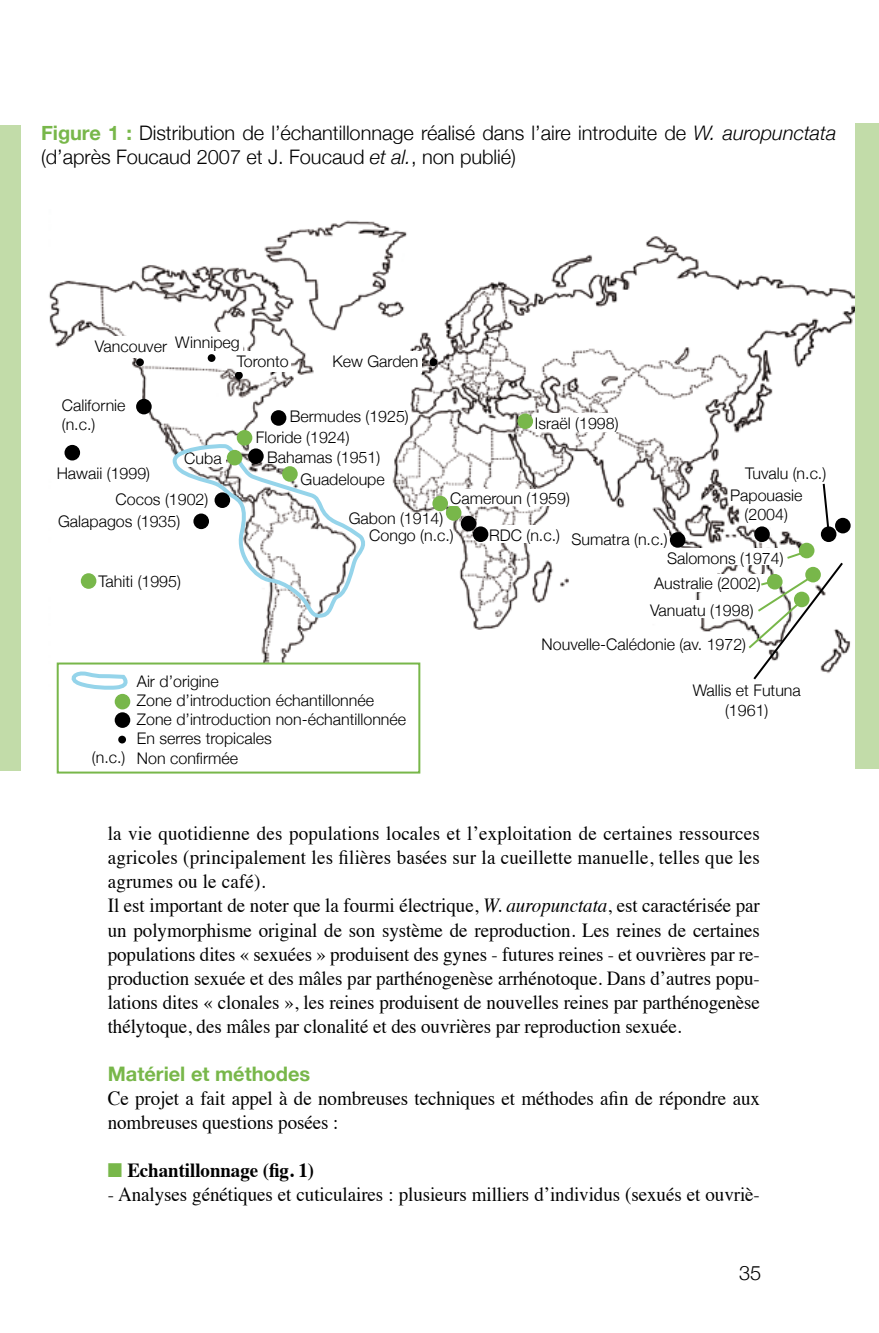
<style>
.page{position:relative;width:879px;height:1333px;background:#fff}
.page>*{position:absolute;margin:0;border:0;box-sizing:border-box;transform-origin:0 0}
.t1{font:20px/24px "Times";letter-spacing:-.005em;color:#000;scale:.95 1}
.t2{font:300 20px/24px "Helvetica Neue";letter-spacing:-.005em;color:#000}
.t3{font:700 20px "Times";letter-spacing:-.005em;color:#000;scale:.95 1}
.t4{font:700 20px "Helvetica Neue";color:#78b74a}
.t5{font:300 16px/19.2px "Helvetica Neue";color:#000}
.s1{font-weight:700;color:#78b74a}
.s2{font-style:italic}
.s3{color:#78b74a}
</style>
<div class="page">
<img style="left:49px;top:220px;width:806px;height:486px">
<svg style="left:174px;top:443px;width:193px;height:179px"></svg>
<div style="left:136px;top:399px;width:16px;height:15px;background:#000;border-radius:50%"></div>
<div style="left:237px;top:430px;width:15px;height:15px;background:#78b74a;border-radius:50%"></div>
<div style="left:282px;top:466px;width:16px;height:16px;background:#78b74a;border-radius:50%"></div>
<div style="left:432px;top:495px;width:16px;height:16px;background:#78b74a;border-radius:50%"></div>
<div style="left:517px;top:413px;width:16px;height:16px;background:#78b74a;border-radius:50%"></div>
<div style="left:446px;top:505px;width:15px;height:15px;background:#78b74a;border-radius:50%"></div>
<div style="left:81px;top:573px;width:15px;height:16px;background:#78b74a;border-radius:50%"></div>
<svg style="left:799px;top:542px;width:15px;height:16px"></svg>
<div style="left:227px;top:450px;width:15px;height:15px;background:#78b74a;border-radius:50%"></div>
<div style="left:461px;top:516px;width:15px;height:15px;background:#000;border-radius:50%"></div>
<div style="left:473px;top:526px;width:15px;height:16px;background:#000;border-radius:50%"></div>
<div style="left:670px;top:532px;width:15px;height:15px;background:#000;border-radius:50%"></div>
<div style="left:754px;top:526px;width:16px;height:16px;background:#000;border-radius:50%"></div>
<div style="left:821px;top:526px;width:15px;height:16px;background:#000;border-radius:50%"></div>
<div style="left:214px;top:492px;width:16px;height:16px;background:#000;border-radius:50%"></div>
<div style="left:248px;top:448px;width:16px;height:16px;background:#000;border-radius:50%"></div>
<div style="left:271px;top:410px;width:15px;height:16px;background:#000;border-radius:50%"></div>
<div style="left:193px;top:513px;width:16px;height:16px;background:#000;border-radius:50%"></div>
<div style="left:64px;top:445px;width:16px;height:15px;background:#000;border-radius:50%"></div>
<div style="left:835px;top:518px;width:15px;height:15px;background:#000;border-radius:50%"></div>
<div style="left:450px;top:489px;width:132px;height:16px;background:#fff"></div>
<div style="left:535px;top:413px;width:88px;height:19px;background:#fff"></div>
<div style="left:489px;top:525px;width:98px;height:17px;background:#fff"></div>
<div style="left:136px;top:358px;width:8px;height:8px;background:#000;border-radius:50%"></div>
<div style="left:208px;top:354px;width:7px;height:8px;background:#000;border-radius:50%"></div>
<div style="left:235px;top:371px;width:8px;height:8px;background:#000;border-radius:50%"></div>
<div style="left:429px;top:358px;width:8px;height:8px;background:#000;border-radius:50%"></div>
<div style="left:571px;top:530px;width:98px;height:17px;background:#fff"></div>
<div style="left:648px;top:574px;width:119px;height:17px;background:#fff"></div>
<div style="left:541px;top:635px;width:208px;height:23px;background:#fff"></div>
<div style="left:745px;top:463px;width:98px;height:18px;background:#fff"></div>
<div style="left:646px;top:600px;width:112px;height:17px;background:#fff"></div>
<svg style="left:821px;top:481px;width:10px;height:52px"></svg>
<div style="left:667px;top:548px;width:122px;height:16px;background:#fff"></div>
<svg style="left:746px;top:548px;width:99px;height:133px"></svg>
<div style="left:95px;top:336px;width:77px;height:21px;background:#fff"></div>
<div style="left:175px;top:333px;width:68px;height:19px;background:#fff"></div>
<div style="left:237px;top:351px;width:54px;height:21px;background:#fff"></div>
<div style="left:332px;top:351px;width:90px;height:21px;background:#fff"></div>
<div style="left:57px;top:662px;width:363px;height:111px;background:#fff;border:2px solid #78b74a"></div>
<div style="left:115px;top:693px;width:15px;height:16px;background:#78b74a;border-radius:50%"></div>
<div style="left:115px;top:712px;width:15px;height:16px;background:#000;border-radius:50%"></div>
<div style="left:118px;top:735px;width:8px;height:8px;background:#000;border-radius:50%"></div>
<svg style="left:71px;top:671px;width:57px;height:19px"></svg>
<div style="left:0;top:125px;width:21px;height:646px;background:#c2dca9"></div>
<div style="left:855px;top:123px;width:24px;height:645px;background:#c2dca9"></div>
<p class="t2" style="left:41px;top:120px;width:797px"><span class="s1">Figure 1 :</span> Distribution de l’échantillonnage réalisé dans l’aire introduite de <span class="s2">W. auropunctata </span>(d’après Foucaud 2007 et J. Foucaud <span class="s2">et al.</span>, non publié)</p>
<p class="t5" style="left:237px;top:339px;width:53px;line-height:14.4px;text-indent:-142px">Vancouver Winnipeg<br>Toronto</p>
<p class="t5" style="left:332px;top:351px;width:87px">Kew Garden</p>
<p class="t5" style="left:62px;top:395px;width:65px">Californie (n.c.)</p>
<p class="t5" style="left:57px;top:463px;width:95px">Hawaii (1999)</p>
<p class="t5" style="left:184px;top:448px;width:39px">Cuba</p>
<p class="t5" style="left:116px;top:489px;width:94px">Cocos (1902)</p>
<p class="t5" style="left:290px;top:406px;width:120px">Bermudes (1925)</p>
<p class="t5" style="left:256px;top:427px;width:95px">Floride (1924)</p>
<p class="t5" style="left:267px;top:447px;width:114px">Bahamas (1951)</p>
<p class="t5" style="left:300px;top:470px;width:86px">Guadeloupe</p>
<p class="t5" style="left:535px;top:413px;width:85px">Israël (1998)</p>
<p class="t5" style="left:450px;top:488px;width:121px">Cameroun (1959)</p>
<p class="t5" style="left:58px;top:511px;width:124px">Galapagos (1935)</p>
<p class="t5" style="left:369px;top:509px;width:86px;line-height:17px;text-indent:-21px">Gabon (1914)<br>Congo (n.c.)</p>
<p class="t5" style="left:489px;top:525px;width:72px">RDC (n.c.)</p>
<p class="t5" style="left:571px;top:530px;width:98px">Sumatra (n.c.)</p>
<p class="t5" style="left:745px;top:463px;width:83px">Tuvalu (n.c.)</p>
<p class="t5" style="left:730px;top:485px;width:74px;text-align:center">Papouasie (2004)</p>
<p class="t5" style="left:99px;top:571px;width:84px">Tahiti (1995)</p>
<p class="t5" style="left:137px;top:671px;width:83px">Air d’origine</p>
<p class="t5" style="left:137px;top:690px;width:239px">Zone d’introduction échantillonnée</p>
<p class="t5" style="left:137px;top:709px;width:271px">Zone d’introduction non-échantillonnée</p>
<p class="t5" style="left:137px;top:728px;width:136px">En serres tropicales</p>
<p class="t5" style="left:92px;top:747px;width:148px">(n.c.) Non confirmée</p>
<p class="t5" style="left:667px;top:548px;width:118px">Salomons (1974)</p>
<p class="t5" style="left:654px;top:573px;width:108px">Australie (2002)</p>
<p class="t5" style="left:650px;top:600px;width:105px">Vanuatu (1998)</p>
<p class="t5" style="left:541px;top:634px;width:206px">Nouvelle-Calédonie (av. 1972)</p>
<p class="t5" style="left:692px;top:680px;width:110px;text-align:center">Wallis et Futuna (1961)</p>
<p class="t1" style="left:108px;top:820px;width:688px">la vie quotidienne des populations locales et l’exploitation de certaines ressources agricoles (principalement les filières basées sur la cueillette manuelle, telles que les agrumes ou le café).<br>Il est important de noter que la fourmi électrique, <span class="s2">W. auropunctata</span>, est caractérisée par un polymorphisme original de son système de reproduction. Les reines de certaines populations dites « sexuées » produisent des gynes - futures reines - et ouvrières par re&shy;production sexuée et des mâles par parthénogenèse arrhénotoque. Dans d’autres popu&shy;lations dites « clonales », les reines produisent de nouvelles reines par parthénogenèse thélytoque, des mâles par clonalité et des ouvrières par reproduction sexuée.</p>
<p class="t4" style="left:108px;top:1061px;width:204px">Matériel et méthodes</p>
<p class="t1" style="left:108px;top:1084px;width:688px">Ce projet a fait appel à de nombreuses techniques et méthodes afin de répondre aux nombreuses questions posées :</p>
<p class="t3" style="left:108px;top:1150px;width:219px"><span class="s3">■</span> Echantillonnage (fig. 1)</p>
<p class="t1" style="left:108px;top:1180px;width:688px">- Analyses génétiques et cuticulaires : plusieurs milliers d’individus (sexués et ouvriè-</p>
<p class="t2" style="left:739px;top:1260px;width:24px">35</p>
</div>
